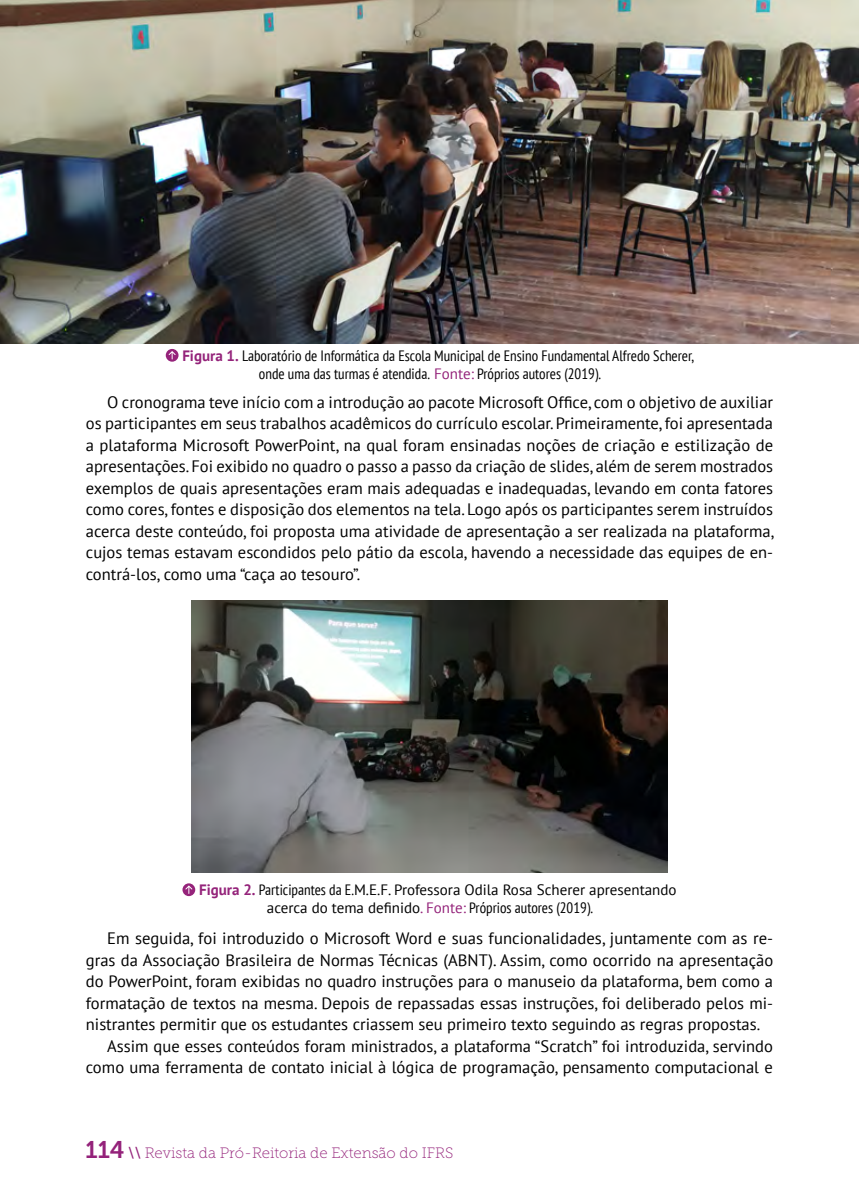
<style>
.page{position:relative;width:859px;height:1202px;background:#fff}
.page>*{position:absolute;margin:0;border:0;box-sizing:border-box;transform-origin:0 0}
.t1{font:16.5px/21.5px "PT Sans";color:#000;text-align:justify}
.t2{font:condensed 15px/18px "PT Sans";color:#000}
.t3{font:15px/18px "PT Sans";color:#000}
.t4{font:15px "Museo Slab 100";color:#94227a}
.s1{font-weight:700;font-stretch:normal;color:#94237a}
.s2{font-stretch:normal;color:#94237a}
.s3{font-weight:700;color:#94237a}
.s4{font-stretch:condensed}
.s5{color:#94237a}
.s6{font-family:"Museo Slab 700";font-size:24px}
.s7{font-family:"Museo Slab 500"}
</style>
<div class="page">
<div style="left:166px;top:349px;width:12px;height:12px;background:#95237a;border-radius:50%"></div>
<svg style="left:169px;top:351px;width:6px;height:8px"></svg>
<img style="left:192px;top:600px;width:474px;height:272px">
<svg style="left:182px;top:883px;width:13px;height:13px"></svg>
<svg style="left:185px;top:885px;width:7px;height:8px"></svg>
<img style="left:0;top:0;width:858px;height:343px">
<p class="t2" style="left:259px;top:346px;width:436px;text-indent:-77px"><span class="s1">Figura 1.</span> Laboratório de Informática da Escola Municipal de Ensino Fundamental Alfredo Scherer, onde uma das turmas é atendida. <span class="s2">Fonte:</span> Próprios autores (2019).</p>
<p class="t1" style="left:86px;top:391px;width:689px;text-indent:21px">O cronograma teve início com a introdução ao pacote Microsoft Office, com o objetivo de auxiliar os participantes em seus trabalhos acadêmicos do currículo escolar. Primeiramente, foi apresentada a plataforma Microsoft PowerPoint, na qual foram ensinadas noções de criação e estilização de apresentações. Foi exibido no quadro o passo a passo da criação de slides, além de serem mostrados exemplos de quais apresentações eram mais adequadas e inadequadas, levando em conta fatores como cores, fontes e disposição dos elementos na tela. Logo após os participantes serem instruídos acerca deste conteúdo, foi proposta uma atividade de apresentação a ser realizada na plataforma, cujos temas estavam escondidos pelo pátio da escola, havendo a necessidade das equipes de en&shy;contrá-los, como uma “caça ao tesouro”.</p>
<p class="t3" style="left:267px;top:880px;width:411px;text-indent:-68px"><span class="s3">Figura 2.</span> <span class="s4">Participantes da E.</span>M.E.F. Professora Odila Rosa Scherer apresentando acerca do tema definido<span class="s5">. Fonte:</span> <span class="s4">Próprios autores (2019).</span></p>
<p class="t1" style="left:107px;top:927px;width:667px">Em seguida, foi introduzido o Microsoft Word e suas funcionalidades, juntamente com as re-</p>
<p class="t1" style="left:86px;top:948px;width:688px">gras da Associação Brasileira de Normas Técnicas (ABNT). Assim, como ocorrido na apresentação</p>
<p class="t1" style="left:86px;top:970px;width:688px">do PowerPoint, foram exibidas no quadro instruções para o manuseio da plataforma, bem como a</p>
<p class="t1" style="left:86px;top:991px;width:688px">formatação de textos na mesma. Depois de repassadas essas instruções, foi deliberado pelos mi-</p>
<p class="t1" style="left:86px;top:1013px;width:675px">nistrantes permitir que os estudantes criassem seu primeiro texto seguindo as regras propostas.</p>
<p class="t1" style="left:107px;top:1034px;width:667px">Assim que esses conteúdos foram ministrados, a plataforma “Scratch” foi introduzida, servindo</p>
<p class="t1" style="left:86px;top:1056px;width:688px">como uma ferramenta de contato inicial à lógica de programação, pensamento computacional e</p>
<p class="t4" style="left:85px;top:1144px;width:369px"><span class="s6">114</span> <span class="s7">\\</span> Revista da Pró-Reitoria de Extensão do IFRS</p>
</div>
